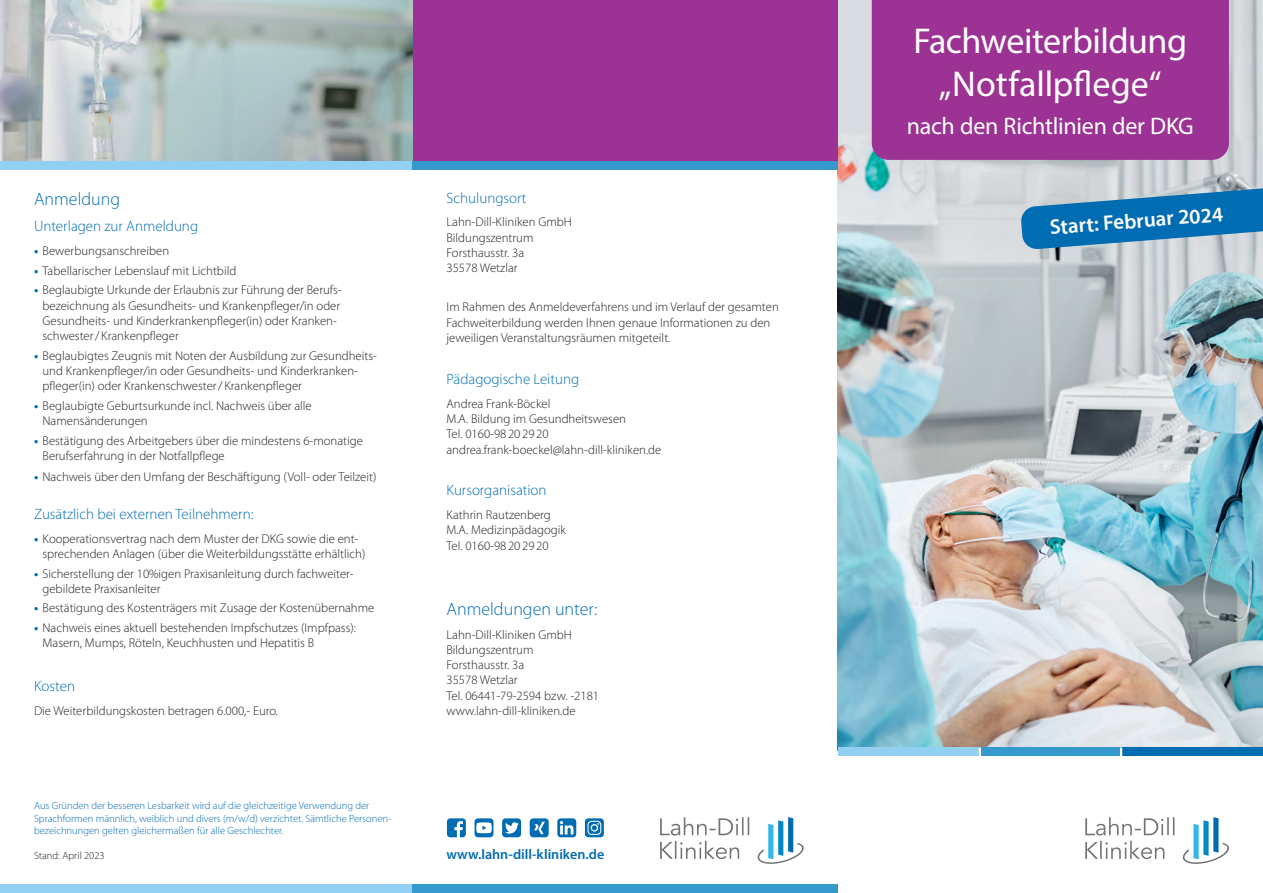
<style>
.page{position:relative;width:1263px;height:893px;background:#fff}
.page>*{position:absolute;margin:0;border:0;box-sizing:border-box;transform-origin:0 0}
.t1{font:36px/43.2px "Myriad Pro";letter-spacing:-.01em;color:#fff;text-align:center}
.t2{font:24px "Myriad Pro";letter-spacing:-.01em;color:#fff}
.t3{font:600 21px "Myriad Pro";color:#fff}
.Head{font:300 18px "Myriad Pro";color:#006cb2}
.Subhead{font:300 15px "Myriad Pro";color:#006cb2}
.t4{font:600 14.1px "Myriad Pro";color:#006cb2}
.Fließtext{font:300 12.75px/15.3px "Myriad Pro";color:#231f20}
.Head-2{font:300 12.75px "Myriad Pro";color:#231f20}
.Fließtext-2{font:300 10.5px/12.6px "Myriad Pro";color:#006cb2}
.t5{font:300 10.5px "Myriad Pro";color:#231f20}
.s1{font-weight:700;color:#006cb2}
</style>
<div class="page">
<img style="left:838px;top:0;width:425px;height:747px">
<div style="left:412px;top:0;width:426px;height:169px;background:#9c3293"></div>
<img style="left:0;top:0;width:412px;height:161px">
<svg style="left:1020px;top:185px;width:243px;height:65px;background:#488fbd"></svg>
<div style="left:872px;top:0;width:357px;height:160px;background:#9c3293"></div>
<div style="left:0;top:161px;width:425px;height:9px;background:#92d0f1"></div>
<div style="left:412px;top:161px;width:426px;height:9px;background:#3699ce"></div>
<div style="left:838px;top:747px;width:141px;height:9px;background:#92d0f1"></div>
<div style="left:1121px;top:747px;width:142px;height:9px;background:#006cb2"></div>
<div style="left:979px;top:747px;width:142px;height:9px;background:#3699ce"></div>
<svg style="left:1120px;top:747px;width:2px;height:9px"></svg>
<svg style="left:979px;top:747px;width:2px;height:9px"></svg>
<svg style="left:660px;top:817px;width:89px;height:42px"></svg>
<svg style="left:757px;top:817px;width:47px;height:47px"></svg>
<svg style="left:1085px;top:817px;width:89px;height:42px"></svg>
<svg style="left:1182px;top:817px;width:47px;height:47px"></svg>
<div style="left:0;top:884px;width:412px;height:9px;background:#92d0f1"></div>
<div style="left:412px;top:884px;width:426px;height:9px;background:#3699ce"></div>
<svg style="left:447px;top:818px;width:19px;height:19px"></svg>
<svg style="left:502px;top:818px;width:19px;height:19px"></svg>
<svg style="left:530px;top:818px;width:19px;height:19px"></svg>
<svg style="left:557px;top:818px;width:19px;height:19px"></svg>
<svg style="left:474px;top:818px;width:19px;height:19px"></svg>
<svg style="left:585px;top:818px;width:19px;height:19px"></svg>
<p class="Head" style="left:34px;top:188px;width:88px">Anmeldung</p>
<p class="Subhead" style="left:34px;top:217px;width:166px">Unterlagen zur Anmeldung</p>
<p class="Fließtext" style="left:34px;top:243px;width:137px"><span class="s1">•</span> Bewerbungsanschreiben</p>
<p class="Fließtext" style="left:34px;top:263px;width:204px"><span class="s1">•</span> Tabellarischer Lebenslauf mit Lichtbild</p>
<p class="Fließtext" style="left:43px;top:282px;width:301px;text-indent:-9px"><span class="s1">•</span> Beglaubigte Urkunde der Erlaubnis zur Führung der Berufs&shy;bezeichnung als Gesundheits- und Krankenpfleger/in oder Gesundheits- und Kinderkrankenpfleger(in) oder Kranken&shy;schwester/ Krankenpfleger</p>
<p class="Fließtext" style="left:43px;top:348px;width:336px;text-indent:-9px"><span class="s1">•</span> Beglaubigtes Zeugnis mit Noten der Ausbildung zur Gesundheits&shy;und Krankenpfleger/in oder Gesundheits- und Kinderkranken&shy;pfleger(in) oder Krankenschwester/ Krankenpfleger</p>
<p class="Fließtext" style="left:43px;top:398px;width:271px;text-indent:-9px"><span class="s1">•</span> Beglaubigte Geburtsurkunde incl. Nachweis über alle<br>Namensänderungen</p>
<p class="Fließtext" style="left:43px;top:433px;width:322px;text-indent:-9px"><span class="s1">•</span> Bestätigung des Arbeitgebers über die mindestens 6-monatige<br>Berufserfahrung in der Notfallpflege</p>
<p class="Fließtext" style="left:34px;top:468px;width:344px"><span class="s1">•</span> Nachweis über den Umfang der Beschäftigung (Voll- oder Teilzeit)</p>
<p class="Subhead" style="left:34px;top:505px;width:221px">Zusätzlich bei externen Teilnehmern:</p>
<p class="Fließtext" style="left:43px;top:531px;width:324px;text-indent:-9px"><span class="s1">•</span> Kooperationsvertrag nach dem Muster der DKG sowie die ent&shy;sprechenden Anlagen (über die Weiterbildungsstätte erhältlich)</p>
<p class="Fließtext" style="left:43px;top:566px;width:312px;text-indent:-9px"><span class="s1">•</span> Sicherstellung der 10%igen Praxisanleitung durch fachweiter&shy;gebildete Praxisanleiter</p>
<p class="Fließtext" style="left:34px;top:600px;width:342px"><span class="s1">•</span> Bestätigung des Kostenträgers mit Zusage der Kostenübernahme</p>
<p class="Fließtext" style="left:43px;top:620px;width:315px;text-indent:-9px"><span class="s1">•</span> Nachweis eines aktuell bestehenden Impfschutzes (Impfpass):<br>Masern, Mumps, Röteln, Keuchhusten und Hepatitis B</p>
<p class="Subhead" style="left:34px;top:677px;width:43px">Kosten</p>
<p class="Head-2" style="left:34px;top:703px;width:246px">Die Weiterbildungskosten betragen 6.000,- Euro.</p>
<p class="Subhead" style="left:446px;top:189px;width:82px">Schulungsort</p>
<p class="Fließtext" style="left:446px;top:214px;width:127px">Lahn-Dill-Kliniken GmbH<br>Bildungszentrum<br>Forsthausstr. 3a<br>35578 Wetzlar</p>
<p class="Fließtext" style="left:446px;top:299px;width:334px">Im Rahmen des Anmeldeverfahrens und im Verlauf der gesamten<br>Fachweiterbildung werden Ihnen genaue Informationen zu den jeweiligen Veranstaltungsräumen mitgeteilt.</p>
<p class="Subhead" style="left:446px;top:370px;width:134px">Pädagogische Leitung</p>
<p class="Fließtext" style="left:446px;top:396px;width:216px">Andrea Frank-Böckel<br>M.A. Bildung im Gesundheitswesen<br>Tel. 0160-98 20 29 20 andrea.frank-boeckel@lahn-dill-kliniken.de</p>
<p class="Subhead" style="left:446px;top:481px;width:102px">Kursorganisation</p>
<p class="Fließtext" style="left:446px;top:507px;width:121px">Kathrin Rautzenberg<br>M.A. Medizinpädagogik<br>Tel. 0160-98 20 29 20</p>
<p class="Head" style="left:446px;top:598px;width:152px">Anmeldungen unter:</p>
<p class="Fließtext" style="left:446px;top:626px;width:154px">Lahn-Dill-Kliniken GmbH<br>Bildungszentrum<br>Forsthausstr. 3a<br>35578 Wetzlar<br>Tel. 06441-79-2594 bzw. -2181 www.lahn-dill-kliniken.de</p>
<p class="Fließtext-2" style="left:34px;top:799px;width:359px">Aus Gründen der besseren Lesbarkeit wird auf die gleichzeitige Verwendung der<br>Sprachformen männlich, weiblich und divers (m/w/d) verzichtet. Sämtliche Personen&shy;bezeichnungen gelten gleichermaßen für alle Geschlechter.</p>
<p class="t5" style="left:34px;top:849px;width:72px">Stand: April 2023</p>
<p class="t4" style="left:446px;top:845px;width:159px">www.lahn-dill-kliniken.de</p>
<p class="t1" style="left:913px;top:19px;width:275px">Fachweiterbildung „Notfallpflege“</p>
<p class="t2" style="left:907px;top:111px;width:288px">nach den Richtlinien der DKG</p>
<p class="t3" style="left:1049px;top:213px;width:175px;rotate:-4deg">Start: Februar 2024</p>
</div>
